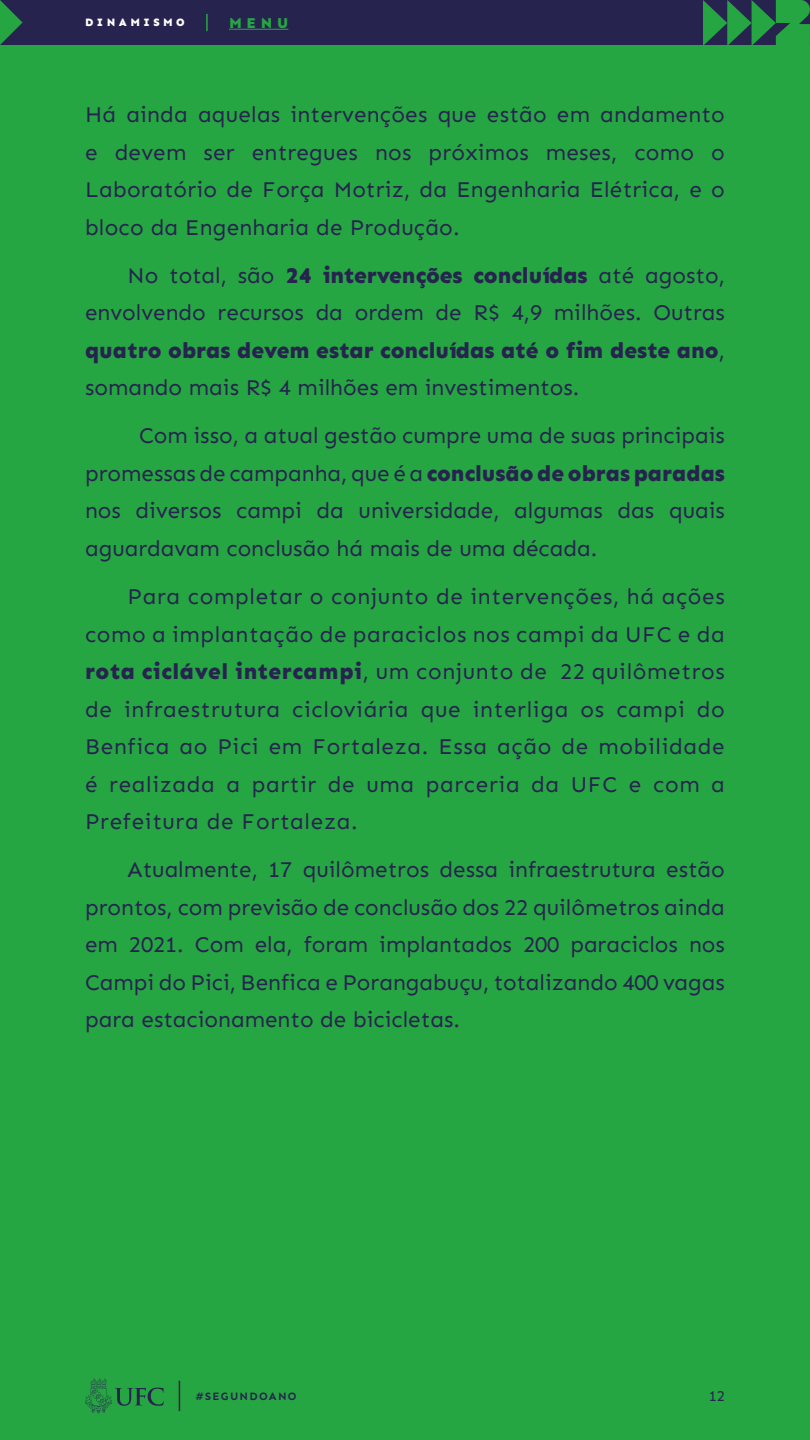
<style>
.page{position:relative;width:810px;height:1440px;background:#26a642}
.page>*{position:absolute;margin:0;border:0;box-sizing:border-box;transform-origin:0 0}
.t1{font:22.5px/37.5px "Sen";color:#26244f;text-align:justify}
.t2{font:800 15px "Sen";color:#26a642}
.t3{font:15px "Sen";color:#26244f}
.t4{font:700 11.25px "Sen";letter-spacing:.11em;color:#26244f}
.t5{font:800 11.25px "Sen";letter-spacing:.31em;color:#fff}
.s1{font-weight:800}
</style>
<div class="page">
<svg style="left:85px;top:1378px;width:79px;height:35px"></svg>
<div style="left:0;top:0;width:810px;height:45px;background:#26244f"></div>
<svg style="left:0;top:0;width:23px;height:45px"></svg>
<hr style="left:179px;top:1381px;width:1px;height:30px;background:#26244f">
<svg style="left:703px;top:0;width:107px;height:45px"></svg>
<hr style="left:229px;top:29px;width:59px;height:1px;background:#26a642">
<svg style="left:206px;top:14px;width:2px;height:17px"></svg>
<p class="t5" style="left:85px;top:16px;width:101px">DINAMISMO</p>
<p class="t2" style="left:229px;top:14px;width:61px">MENU</p>
<p class="t1" style="left:85px;top:96px;width:641px">Há ainda aquelas intervenções que estão em andamento e devem ser entregues nos próximos meses, como o Laboratório de Força Motriz, da Engenharia Elétrica, e o bloco da Engenharia de Produção.</p>
<p class="t1" style="left:85px;top:256px;width:641px;text-indent:43px">No total, são <span class="s1">24 intervenções concluídas</span> até agosto, envolvendo recursos da ordem de R$ 4,9 milhões. Outras <span class="s1">quatro obras devem estar concluídas até o fim deste ano</span>, somando mais R$ 4 milhões em investimentos.</p>
<p class="t1" style="left:85px;top:417px;width:641px;text-indent:54px">Com isso, a atual gestão cumpre uma de suas principais promessas de campanha, que é a <span class="s1">conclusão de obras paradas </span>nos diversos campi da universidade, algumas das quais aguardavam conclusão há mais de uma década.</p>
<p class="t1" style="left:85px;top:578px;width:641px;text-indent:43px">Para completar o conjunto de intervenções, há ações como a implantação de paraciclos nos campi da UFC e da <span class="s1">rota ciclável intercampi</span>, um conjunto de 22 quilômetros de infraestrutura cicloviária que interliga os campi do Benfica ao Pici em Fortaleza. Essa ação de mobilidade é realizada a partir de uma parceria da UFC e com a Prefeitura de Fortaleza.</p>
<p class="t1" style="left:85px;top:851px;width:641px;text-indent:43px">Atualmente, 17 quilômetros dessa infraestrutura estão prontos, com previsão de conclusão dos 22 quilômetros ainda em 2021. Com ela, foram implantados 200 paraciclos nos Campi do Pici, Benfica e Porangabuçu, totalizando 400 vagas para estacionamento de bicicletas.</p>
<p class="t4" style="left:195px;top:1390px;width:103px">#SEGUNDOANO</p>
<p class="t3" style="left:709px;top:1387px;width:18px">12</p>
</div>
